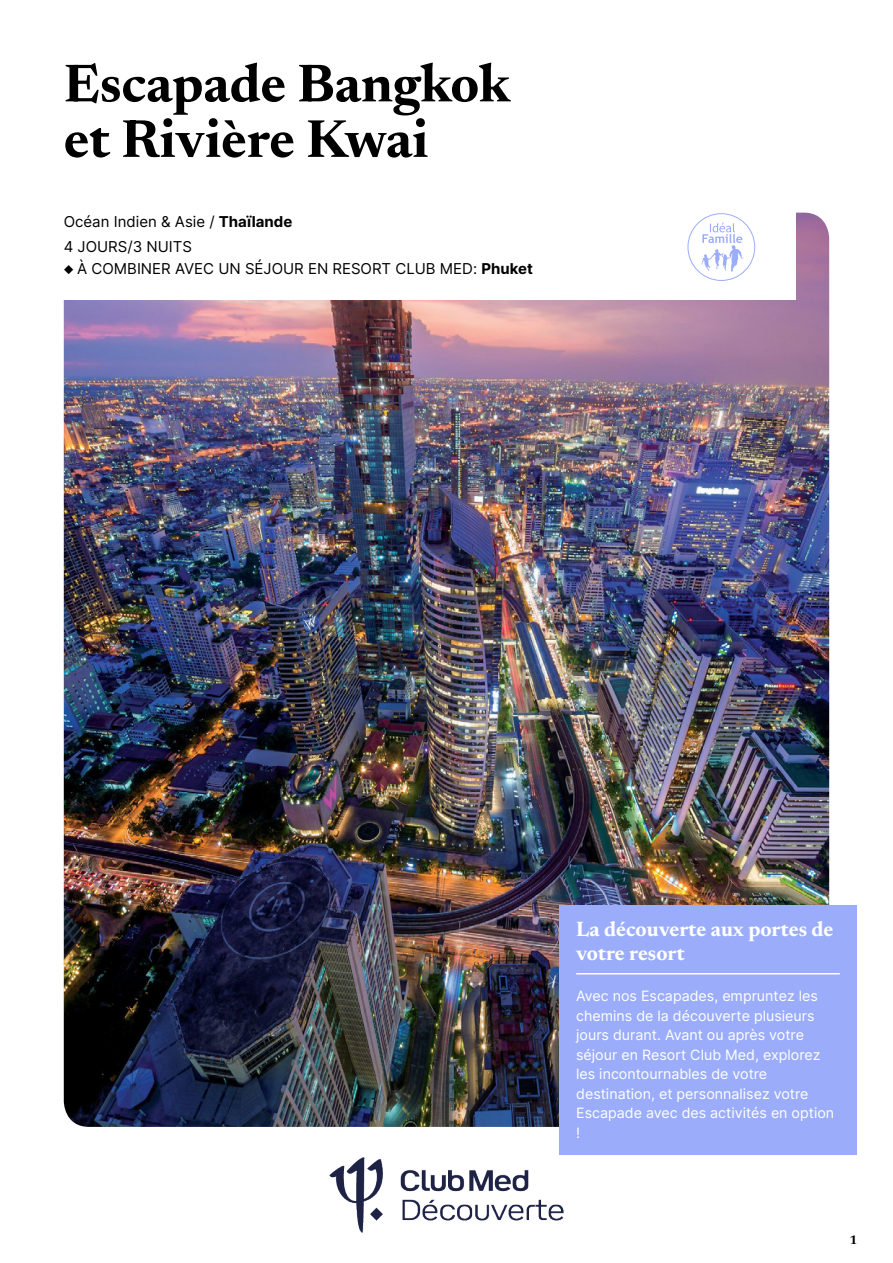
<style>
.page{position:relative;width:893px;height:1263px;background:#fff}
.page>*{position:absolute;margin:0;border:0;box-sizing:border-box;transform-origin:0 0}
.t1{font:700 54px/55.5px "Newsreader 24 pt";color:#000}
.t2{font:700 21px/24px "Newsreader 24 pt";color:#fff}
.t3{font:15px/25.2px "Inter";color:#000}
.t4{font:14.25px/19.5px "Inter";color:#fff}
.t5{font:700 12.6px "Newsreader 24 pt";color:#000}
.s1{font-weight:700}
</style>
<div class="page">
<img style="left:64px;top:213px;width:765px;height:914px">
<div style="left:0;top:0;width:795px;height:300px;background:#fff"></div>
<div style="left:559px;top:905px;width:298px;height:249px;background:#9badfa"></div>
<hr style="left:576px;top:973px;width:264px;height:1px;background:#fff">
<div style="left:688px;top:213px;width:67px;height:68px;border:1px solid #9badfa;border-radius:50%"></div>
<svg style="left:701px;top:223px;width:42px;height:49px"></svg>
<img style="left:329px;top:1157px;width:235px;height:75px">
<h1 class="t1" style="left:64px;top:53px;width:448px">Escapade Bangkok et Rivière Kwai</h1>
<p class="t3" style="left:64px;top:209px;width:230px">Océan Indien &amp; Asie / <span class="s1">Thaïlande<br></span>4 JOURS/3 NUITS</p>
<p class="t3" style="left:64px;top:256px;width:471px">◆ À COMBINER AVEC UN SÉJOUR EN RESORT CLUB MED: <span class="s1">Phuket</span></p>
<h2 class="t2" style="left:576px;top:916px;width:259px">La découverte aux portes de votre resort</h2>
<p class="t4" style="left:576px;top:986px;width:260px">Avec nos Escapades, empruntez les chemins de la découverte plusieurs jours durant. Avant ou après votre séjour en Resort Club Med, explorez les incontournables de votre destination, et personnalisez votre<br>Escapade avec des activités en option !</p>
<p class="t5" style="left:849px;top:1230px;width:9px">1</p>
</div>
